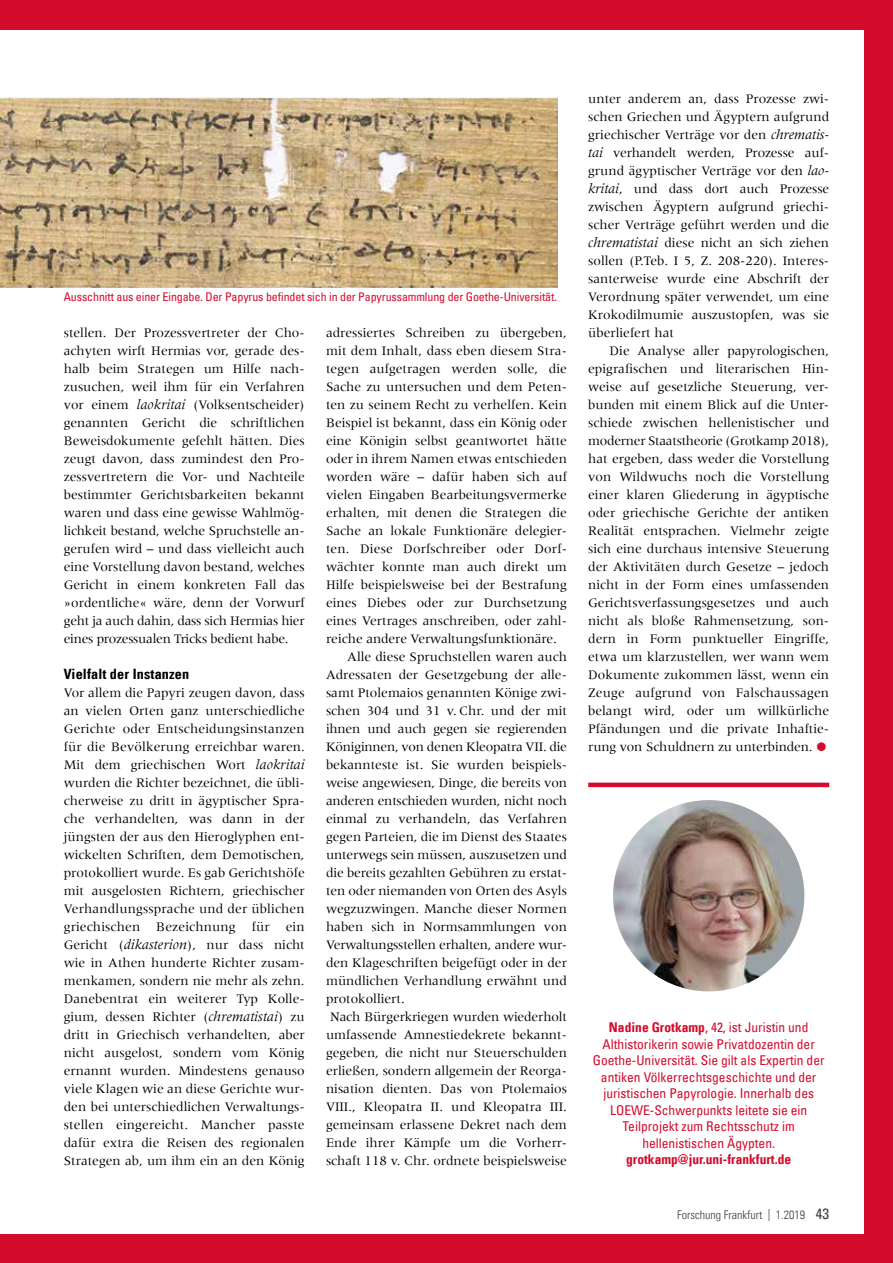
<style>
.page{position:relative;width:893px;height:1263px;background:#d30b2c}
.page>*{position:absolute;margin:0;border:0;box-sizing:border-box;transform-origin:0 0}
.t1{font:14.25px "Univers Com 67 Bold Cond";letter-spacing:.01em;color:#000}
.t2{font:13.5px/18px "Meridien";color:#000;text-align:justify}
.t3{font:condensed 13.5px/16.5px "Univers Com 57";color:#d30b2c;text-align:center}
.t4{font:13.5px "Univers Com 67 Bold Cond";color:#d30b2c}
.t5{font:condensed 12px "Univers Com 57";letter-spacing:-.01em;color:#d30b2c}
.t6{font:12px "Univers Com 47 Light Cond";color:#3c3c3b}
.s1{font-family:"Meridien Com";font-style:italic;font-size:14.25px}
.s2{font-family:"Univers Com 67 Bold Cond";font-stretch:normal}
.s3{font-family:"Univers Com 57";font-stretch:condensed;font-size:15px}
</style>
<div class="page">
<div style="left:0;top:30px;width:863px;height:1203px;background:#fff"></div>
<hr style="left:588px;top:783px;width:241px;height:4px;background:#d30b2c">
<img style="left:613px;top:800px;width:191px;height:191px;border-radius:96px">
<img style="left:0;top:97px;width:557px;height:190px">
<p class="t5" style="left:64px;top:289px;width:495px">Ausschnitt aus einer Eingabe. Der Papyrus befindet sich in der Papyrussammlung der Goethe-Universität.</p>
<p class="t2" style="left:64px;top:324px;width:242px">stellen. Der Prozessvertreter der Cho&shy;achyten wirft Hermias vor, gerade des&shy;halb beim Strategen um Hilfe nach&shy;zusuchen, weil ihm für ein Verfahren vor einem <span class="s1">laokritai</span> (Volksentscheider) genannten Gericht die schriftlichen Beweisdokumente gefehlt hätten. Dies zeugt davon, dass zumindest den Pro&shy;zessvertretern die Vor- und Nachteile bestimmter Gerichtsbarkeiten bekannt waren und dass eine gewisse Wahlmög&shy;lichkeit bestand, welche Spruchstelle an&shy;gerufen wird – und dass vielleicht auch eine Vorstellung davon bestand, welches Gericht in einem konkreten Fall das »ordentliche« wäre, denn der Vorwurf geht ja auch dahin, dass sich Hermias hier eines prozessualen Tricks bedient habe.</p>
<p class="t1" style="left:64px;top:665px;width:127px">Vielfalt der Instanzen</p>
<p class="t2" style="left:64px;top:684px;width:242px">Vor allem die Papyri zeugen davon, dass an vielen Orten ganz unterschiedliche Gerichte oder Entscheidungsinstanzen für die Bevölkerung erreichbar waren.<br>Mit dem griechischen Wort <span class="s1">laokritai </span>wurden die Richter bezeichnet, die übli&shy;cherweise zu dritt in ägyptischer Spra&shy;che verhandelten, was dann in der jüngsten der aus den Hieroglyphen ent&shy;wickelten Schriften, dem Demotischen, protokolliert wurde. Es gab Gerichtshöfe mit ausgelosten Richtern, griechischer Verhandlungssprache und der üblichen griechischen Bezeichnung für ein Gericht (<span class="s1">dikasterion</span>), nur dass nicht wie in Athen hunderte Richter zusam&shy;menkamen, sondern nie mehr als zehn.<br>Danebentrat ein weiterer Typ Kolle&shy;gium, dessen Richter (<span class="s1">chrematistai</span>) zu dritt in Griechisch verhandelten, aber nicht ausgelost, sondern vom König ernannt wurden. Mindestens genauso viele Klagen wie an diese Gerichte wur&shy;den bei unterschiedlichen Verwaltungs&shy;stellen eingereicht. Mancher passte dafür extra die Reisen des regionalen Strategen ab, um ihm ein an den König</p>
<p class="t2" style="left:326px;top:324px;width:242px">adressiertes Schreiben zu übergeben,</p>
<p class="t2" style="left:326px;top:342px;width:242px">mit dem Inhalt, dass eben diesem Stra-</p>
<p class="t2" style="left:326px;top:360px;width:242px">tegen aufgetragen werden solle, die</p>
<p class="t2" style="left:326px;top:378px;width:242px">Sache zu untersuchen und dem Peten-</p>
<p class="t2" style="left:326px;top:396px;width:242px">ten zu seinem Recht zu verhelfen. Kein</p>
<p class="t2" style="left:326px;top:414px;width:242px">Beispiel ist bekannt, dass ein König oder</p>
<p class="t2" style="left:326px;top:432px;width:242px">eine Königin selbst geantwortet hätte</p>
<p class="t2" style="left:326px;top:450px;width:242px">oder in ihrem Namen etwas entschieden</p>
<p class="t2" style="left:326px;top:468px;width:242px">worden wäre – dafür haben sich auf</p>
<p class="t2" style="left:326px;top:486px;width:242px">vielen Eingaben Bearbeitungsvermerke</p>
<p class="t2" style="left:326px;top:504px;width:242px">erhalten, mit denen die Strategen die</p>
<p class="t2" style="left:326px;top:522px;width:242px">Sache an lokale Funktionäre delegier-</p>
<p class="t2" style="left:326px;top:540px;width:240px">ten. Diese Dorfschreiber oder Dorf-</p>
<p class="t2" style="left:326px;top:558px;width:242px">wächter konnte man auch direkt um</p>
<p class="t2" style="left:326px;top:576px;width:242px">Hilfe beispielsweise bei der Bestrafung</p>
<p class="t2" style="left:326px;top:594px;width:242px">eines Diebes oder zur Durchsetzung</p>
<p class="t2" style="left:326px;top:612px;width:242px">eines Vertrages anschreiben, oder zahl-</p>
<p class="t2" style="left:326px;top:630px;width:232px">reiche andere Verwaltungsfunktionäre.</p>
<p class="t2" style="left:347px;top:648px;width:221px">Alle diese Spruchstellen waren auch</p>
<p class="t2" style="left:326px;top:666px;width:242px">Adressaten der Gesetzgebung der alle-</p>
<p class="t2" style="left:326px;top:684px;width:242px">samt Ptolemaios genannten Könige zwi-</p>
<p class="t2" style="left:326px;top:702px;width:242px">schen 304 und 31 v. Chr. und der mit</p>
<p class="t2" style="left:326px;top:720px;width:242px">ihnen und auch gegen sie regierenden</p>
<p class="t2" style="left:326px;top:738px;width:242px">Königinnen, von denen Kleopatra VII. die</p>
<p class="t2" style="left:326px;top:756px;width:242px">bekannteste ist. Sie wurden beispiels-</p>
<p class="t2" style="left:326px;top:774px;width:242px">weise angewiesen, Dinge, die bereits von</p>
<p class="t2" style="left:326px;top:792px;width:242px">anderen entschieden wurden, nicht noch</p>
<p class="t2" style="left:326px;top:809px;width:242px">einmal zu verhandeln, das Verfahren</p>
<p class="t2" style="left:326px;top:827px;width:242px">gegen Parteien, die im Dienst des Staates</p>
<p class="t2" style="left:326px;top:845px;width:242px">unterwegs sein müssen, auszusetzen und</p>
<p class="t2" style="left:326px;top:863px;width:242px">die bereits gezahlten Gebühren zu erstat-</p>
<p class="t2" style="left:326px;top:881px;width:242px">ten oder niemanden von Orten des Asyls</p>
<p class="t2" style="left:326px;top:899px;width:242px">wegzuzwingen. Manche dieser Normen</p>
<p class="t2" style="left:326px;top:917px;width:242px">haben sich in Normsammlungen von</p>
<p class="t2" style="left:326px;top:935px;width:242px">Verwaltungsstellen erhalten, andere wur-</p>
<p class="t2" style="left:326px;top:953px;width:242px">den Klageschriften beigefügt oder in der</p>
<p class="t2" style="left:326px;top:971px;width:242px">mündlichen Verhandlung erwähnt und</p>
<p class="t2" style="left:326px;top:989px;width:80px">protokolliert.</p>
<p class="t2" style="left:330px;top:1007px;width:238px">Nach Bürgerkriegen wurden wiederholt</p>
<p class="t2" style="left:326px;top:1025px;width:242px">umfassende Amnestiedekrete bekannt-</p>
<p class="t2" style="left:326px;top:1043px;width:242px">gegeben, die nicht nur Steuerschulden</p>
<p class="t2" style="left:326px;top:1061px;width:242px">erließen, sondern allgemein der Reorga-</p>
<p class="t2" style="left:326px;top:1079px;width:242px">nisation dienten. Das von Ptolemaios</p>
<p class="t2" style="left:326px;top:1097px;width:242px">VIII., Kleopatra II. und Kleopatra III.</p>
<p class="t2" style="left:326px;top:1115px;width:242px">gemeinsam erlassene Dekret nach dem</p>
<p class="t2" style="left:326px;top:1133px;width:242px">Ende ihrer Kämpfe um die Vorherr-</p>
<p class="t2" style="left:326px;top:1151px;width:242px">schaft 118 v. Chr. ordnete beispielsweise</p>
<p class="t2" style="left:588px;top:90px;width:242px">unter anderem an, dass Prozesse zwi&shy;schen Griechen und Ägyptern aufgrund griechischer Verträge vor den <span class="s1">chrematis&shy;tai</span> verhandelt werden, Prozesse auf&shy;grund ägyptischer Verträge vor den <span class="s1">lao&shy;kritai</span>, und dass dort auch Prozesse zwischen Ägyptern aufgrund griechi&shy;scher Verträge geführt werden und die <span class="s1">chrematistai</span> diese nicht an sich ziehen sollen (P.Teb. I 5, Z. 208-220). Interes&shy;santerweise wurde eine Abschrift der Verordnung später verwendet, um eine Krokodilmumie auszustopfen, was sie überliefert hat</p>
<p class="t2" style="left:588px;top:342px;width:242px;text-indent:21px">Die Analyse aller papyrologischen, epigrafischen und literarischen Hin&shy;weise auf gesetzliche Steuerung, ver&shy;bunden mit einem Blick auf die Unter&shy;schiede zwischen hellenistischer und moderner Staatstheorie (Grotkamp 2018), hat ergeben, dass weder die Vorstellung von Wildwuchs noch die Vorstellung einer klaren Gliederung in ägyptische oder griechische Gerichte der antiken Realität entsprachen. Vielmehr zeigte sich eine durchaus intensive Steuerung der Aktivitäten durch Gesetze – jedoch nicht in der Form eines umfassenden Gerichtsverfassungsgesetzes und auch nicht als bloße Rahmensetzung, son&shy;dern in Form punktueller Eingriffe, etwa um klarzustellen, wer wann wem Dokumente zukommen lässt, wenn ein Zeuge aufgrund von Falschaussagen belangt wird, oder um willkürliche Pfändungen und die private Inhaftie&shy;rung von Schuldnern zu unterbinden.</p>
<p class="t3" style="left:593px;top:1019px;width:233px"><span class="s2">Nadine Grotkamp</span>, 42, ist Juristin und Althistorikerin sowie Privatdozentin der Goethe-Universität. Sie gilt als Expertin der antiken Völkerrechtsgeschichte und der juristischen Papyrologie. Innerhalb des LOEWE-Schwerpunkts leitete sie ein Teilprojekt zum Rechtsschutz im hellenistischen Ägypten.</p>
<p class="t4" style="left:626px;top:1151px;width:167px">grotkamp@jur.uni-frankfurt.de</p>
<p class="t6" style="left:677px;top:1208px;width:153px">Forschung Frankfurt | 1.2019 <span class="s3">43</span></p>
</div>
